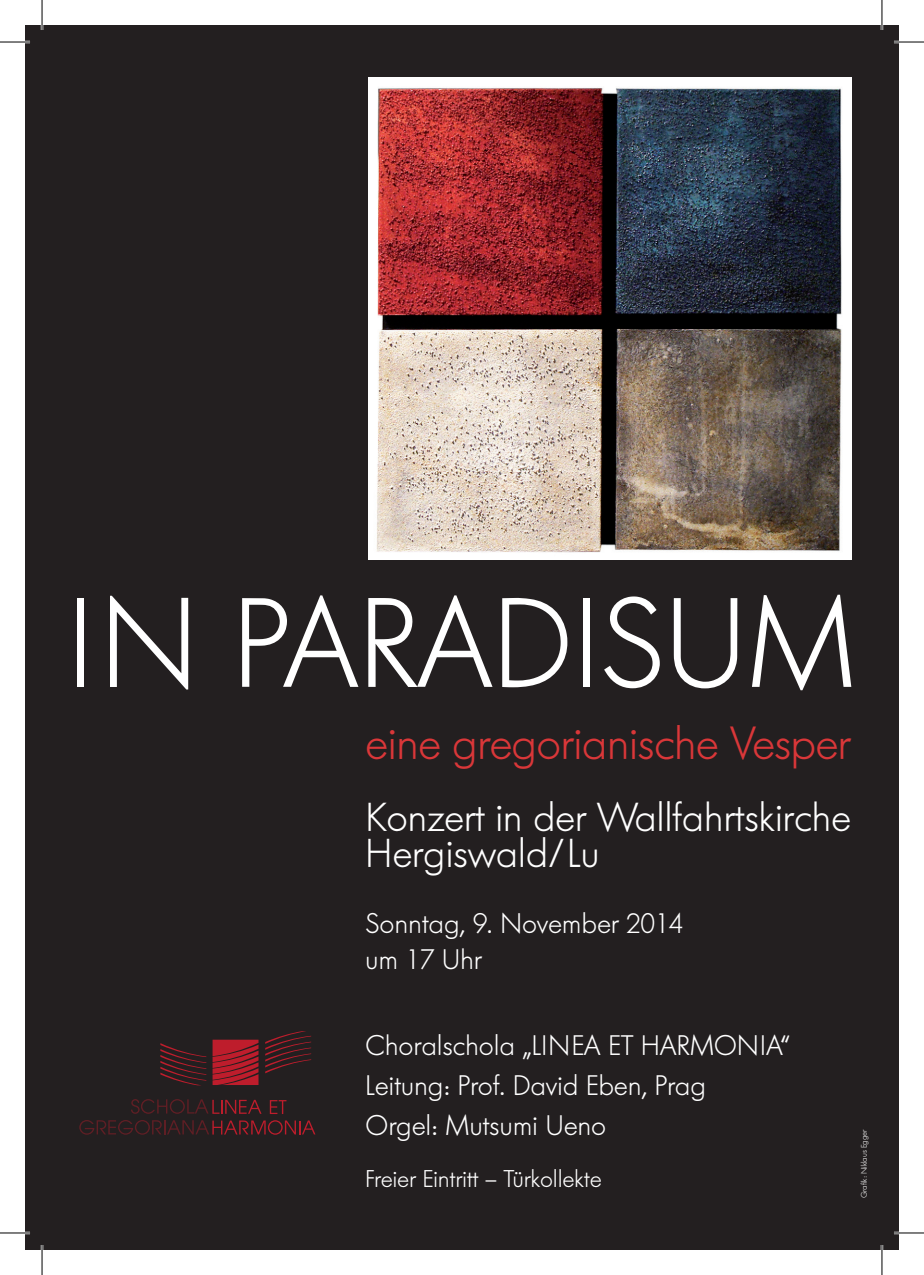
<style>
.page{position:relative;width:924px;height:1275px;background:#fff}
.page>*{position:absolute;margin:0;border:0;box-sizing:border-box;transform-origin:0 0}
.t1{font:300 126px "FU24";color:#fff}
.t2{font:300 46px "FU24";letter-spacing:-.01em;color:#da3739}
.t3{font:300 40px/36px "FU24";color:#fff}
.t4{font:300 28px/40px "FU24";color:#fff}
.t5{font:300 24px "FU24";color:#fff}
.t6{font:300 8px "FU24";color:#fff}
</style>
<div class="page">
<div style="left:25px;top:25px;width:873px;height:1225px;background:#231f20"></div>
<img style="left:368px;top:78px;width:483px;height:482px">
<svg style="left:270px;top:1100px;width:16px;height:14px"></svg>
<svg style="left:212px;top:1039px;width:46px;height:46px"></svg>
<svg style="left:265px;top:1031px;width:46px;height:42px"></svg>
<svg style="left:160px;top:1043px;width:46px;height:42px"></svg>
<svg style="left:131px;top:1099px;width:130px;height:14px"></svg>
<svg style="left:79px;top:1120px;width:236px;height:14px"></svg>
<hr style="left:0;top:41px;width:30px;height:2px;background:#fff">
<hr style="left:893px;top:41px;width:30px;height:2px;background:#fff">
<hr style="left:0;top:1231px;width:30px;height:3px;background:#fff">
<hr style="left:893px;top:1231px;width:30px;height:3px;background:#fff">
<hr style="left:41px;top:0;width:2px;height:30px;background:#fff">
<hr style="left:41px;top:1245px;width:2px;height:30px;background:#fff">
<hr style="left:880px;top:0;width:2px;height:30px;background:#fff">
<hr style="left:880px;top:1245px;width:2px;height:30px;background:#fff">
<hr style="left:0;top:42px;width:30px;height:1px;background:#000">
<hr style="left:893px;top:42px;width:30px;height:1px;background:#000">
<hr style="left:0;top:1232px;width:30px;height:1px;background:#000">
<hr style="left:893px;top:1232px;width:30px;height:1px;background:#000">
<hr style="left:42px;top:0;width:1px;height:30px;background:#000">
<hr style="left:42px;top:1245px;width:1px;height:30px;background:#000">
<hr style="left:881px;top:0;width:1px;height:30px;background:#000">
<hr style="left:881px;top:1245px;width:1px;height:30px;background:#000">
<h1 class="t1" style="left:66px;top:568px;width:790px">IN PARADISUM</h1>
<h2 class="t2" style="left:365px;top:715px;width:486px">eine gregorianische Vesper</h2>
<h3 class="t3" style="left:365px;top:798px;width:486px">Konzert in der Wallfahrtskirche<br>Hergiswald/Lu</h3>
<p class="t4" style="left:365px;top:905px;width:319px;line-height:36px">Sonntag, 9. November 2014 um 17 Uhr</p>
<p class="t4" style="left:365px;top:1025px;width:425px">Choralschola „LINEA ET HARMONIA“<br>Leitung: Prof. David Eben, Prag<br>Orgel: Mutsumi Ueno</p>
<p class="t5" style="left:365px;top:1164px;width:237px">Freier Eintritt – Türkollekte</p>
<p class="t6" style="left:858px;top:1198px;width:70px;rotate:-90deg">Grafik: Niklaus Egger</p>
</div>
